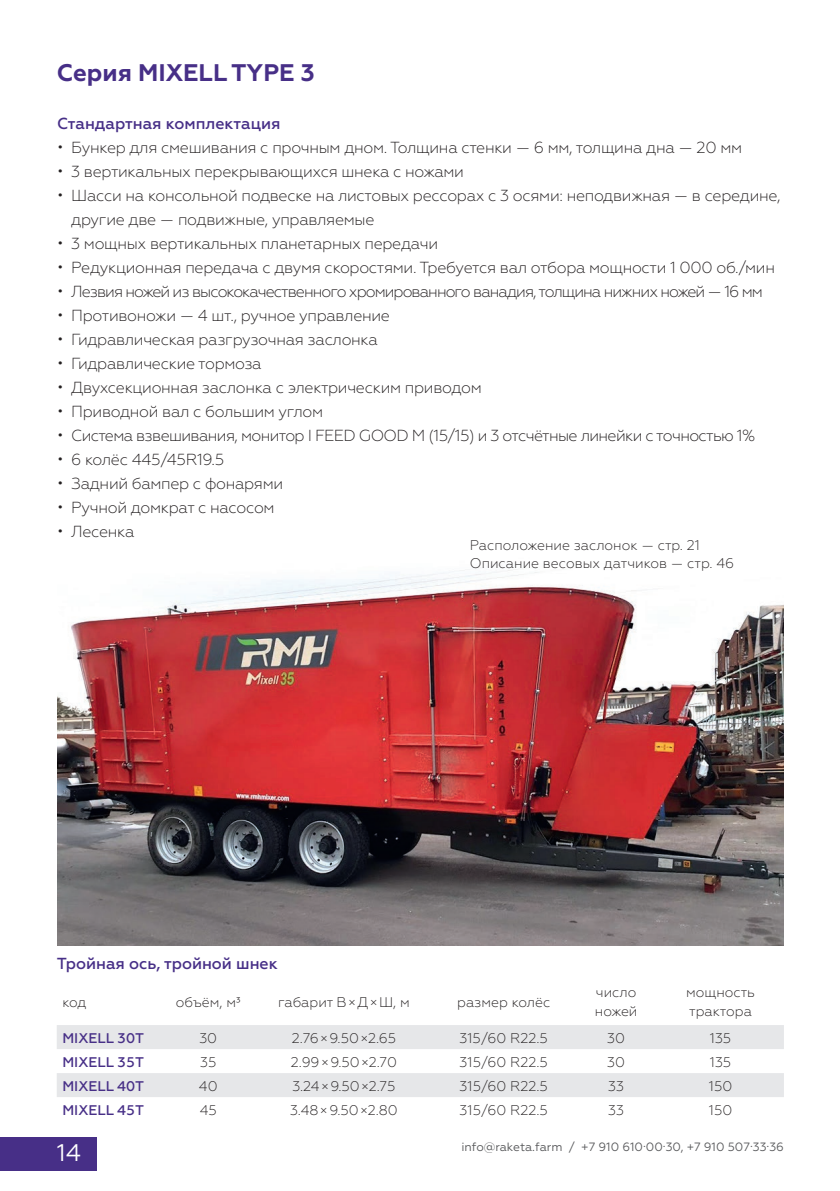
<style>
.page{position:relative;width:840px;height:1191px;background:#fff}
.page>*{position:absolute;margin:0;border:0;box-sizing:border-box;transform-origin:0 0}
.t1{font:700 24px "Geometria";color:#472f87}
.t2{font:24px "Geometria";color:#fff}
.t3{font:300 16px/24px "Geometria";letter-spacing:-.02em;color:#231f20}
.t4{font:300 16px "Geometria";letter-spacing:-.06em;color:#231f20}
.t5{font:300 16px "Geometria";letter-spacing:-.04em;color:#231f20}
.t6{font:500 16px "Geometria";color:#472f87}
.t7{font:300 14px/18px "Geometria";color:#231f20}
.t8{font:500 14px "Geometria";color:#472f87}
.t9{font:12px "Geometria";color:#57585a}
</style>
<div class="page">
<div style="left:0;top:1137px;width:97px;height:33px;background:#472f87"></div>
<img style="left:57px;top:569px;width:726px;height:376px">
<svg style="left:57px;top:1025px;width:726px;height:72px;fill:#e6e7e9"></svg>
<h1 class="t1" style="left:57px;top:58px;width:259px">Серия MIXELL TYPE 3</h1>
<p class="t6" style="left:57px;top:114px;width:225px">Стандартная комплектация</p>
<p class="t3" style="left:57px;top:135px;width:686px">• Бункер для смешивания с прочным дном. Толщина стенки — 6 мм, толщина дна — 20 мм</p>
<p class="t3" style="left:57px;top:159px;width:408px">• 3 вертикальных перекрывающихся шнека с ножами</p>
<p class="t3" style="left:71px;top:183px;width:710px;text-indent:-14px">• Шасси на консольной подвеске на листовых рессорах с 3 осями: неподвижная — в середине, другие две — подвижные, управляемые</p>
<p class="t3" style="left:57px;top:231px;width:382px">• 3 мощных вертикальных планетарных передачи</p>
<p class="t3" style="left:57px;top:255px;width:719px">• Редукционная передача с двумя скоростями. Требуется вал отбора мощности 1 000 об./мин</p>
<p class="t4" style="left:57px;top:282px;width:707px">• Лезвия ножей из высококачественного хромированного ванадия, толщина нижних ножей — 16 мм</p>
<p class="t3" style="left:57px;top:303px;width:334px">• Противоножи — 4 шт., ручное управление</p>
<p class="t3" style="left:57px;top:327px;width:322px">• Гидравлическая разгрузочная заслонка</p>
<p class="t3" style="left:57px;top:351px;width:206px">• Гидравлические тормоза</p>
<p class="t3" style="left:57px;top:375px;width:426px">• Двухсекционная заслонка с электрическим приводом</p>
<p class="t3" style="left:57px;top:399px;width:267px">• Приводной вал с большим углом</p>
<p class="t5" style="left:57px;top:426px;width:699px">• Система взвешивания, монитор I FEED GOOD М (15/15) и 3 отсчётные линейки с точностью 1%</p>
<p class="t3" style="left:57px;top:447px;width:169px">• 6 колёс 445/45R19.5</p>
<p class="t3" style="left:57px;top:471px;width:227px">• Задний бампер с фонарями</p>
<p class="t3" style="left:57px;top:495px;width:219px">• Ручной домкрат с насосом</p>
<p class="t3" style="left:57px;top:519px;width:79px">• Лесенка</p>
<p class="t7" style="left:469px;top:536px;width:265px">Расположение заслонок — стр. 21<br>Описание весовых датчиков — стр. 46</p>
<p class="t6" style="left:57px;top:954px;width:222px">Тройная ось, тройной шнек</p>
<p class="t7" style="left:62px;top:992px;width:26px">код</p>
<p class="t7" style="left:176px;top:992px;width:66px">объём, м³</p>
<p class="t7" style="left:278px;top:992px;width:133px">габарит В×Д×Ш, м</p>
<p class="t7" style="left:457px;top:992px;width:95px">размер колёс</p>
<p class="t7" style="left:594px;top:983px;width:44px">число ножей</p>
<p class="t7" style="left:685px;top:983px;width:70px">мощность трактора</p>
<p class="t8" style="left:62px;top:1029px;width:83px">MIXELL 30Т</p>
<p class="t7" style="left:199px;top:1028px;width:19px">30</p>
<p class="t7" style="left:292px;top:1028px;width:106px">2.76×9.50×2.65</p>
<p class="t7" style="left:459px;top:1028px;width:90px">315/60 R22.5</p>
<p class="t7" style="left:607px;top:1028px;width:19px">30</p>
<p class="t7" style="left:709px;top:1028px;width:23px">135</p>
<p class="t8" style="left:62px;top:1053px;width:83px">MIXELL 35Т</p>
<p class="t7" style="left:200px;top:1052px;width:18px">35</p>
<p class="t7" style="left:291px;top:1052px;width:107px">2.99×9.50×2.70</p>
<p class="t7" style="left:459px;top:1052px;width:90px">315/60 R22.5</p>
<p class="t7" style="left:607px;top:1052px;width:19px">30</p>
<p class="t7" style="left:709px;top:1052px;width:23px">135</p>
<p class="t8" style="left:62px;top:1077px;width:83px">MIXELL 40Т</p>
<p class="t7" style="left:199px;top:1076px;width:20px">40</p>
<p class="t7" style="left:292px;top:1076px;width:104px">3.24×9.50×2.75</p>
<p class="t7" style="left:459px;top:1076px;width:90px">315/60 R22.5</p>
<p class="t7" style="left:608px;top:1076px;width:17px">33</p>
<p class="t7" style="left:708px;top:1076px;width:25px">150</p>
<p class="t8" style="left:62px;top:1101px;width:83px">MIXELL 45Т</p>
<p class="t7" style="left:200px;top:1100px;width:19px">45</p>
<p class="t7" style="left:290px;top:1100px;width:109px">3.48×9.50×2.80</p>
<p class="t7" style="left:459px;top:1100px;width:90px">315/60 R22.5</p>
<p class="t7" style="left:608px;top:1100px;width:17px">33</p>
<p class="t7" style="left:708px;top:1100px;width:25px">150</p>
<h1 class="t2" style="left:57px;top:1139px;width:26px">14</h1>
<p class="t9" style="left:461px;top:1140px;width:324px">info@raketa.farm / +7 910 610·00·30, +7 910 507·33·36</p>
</div>
